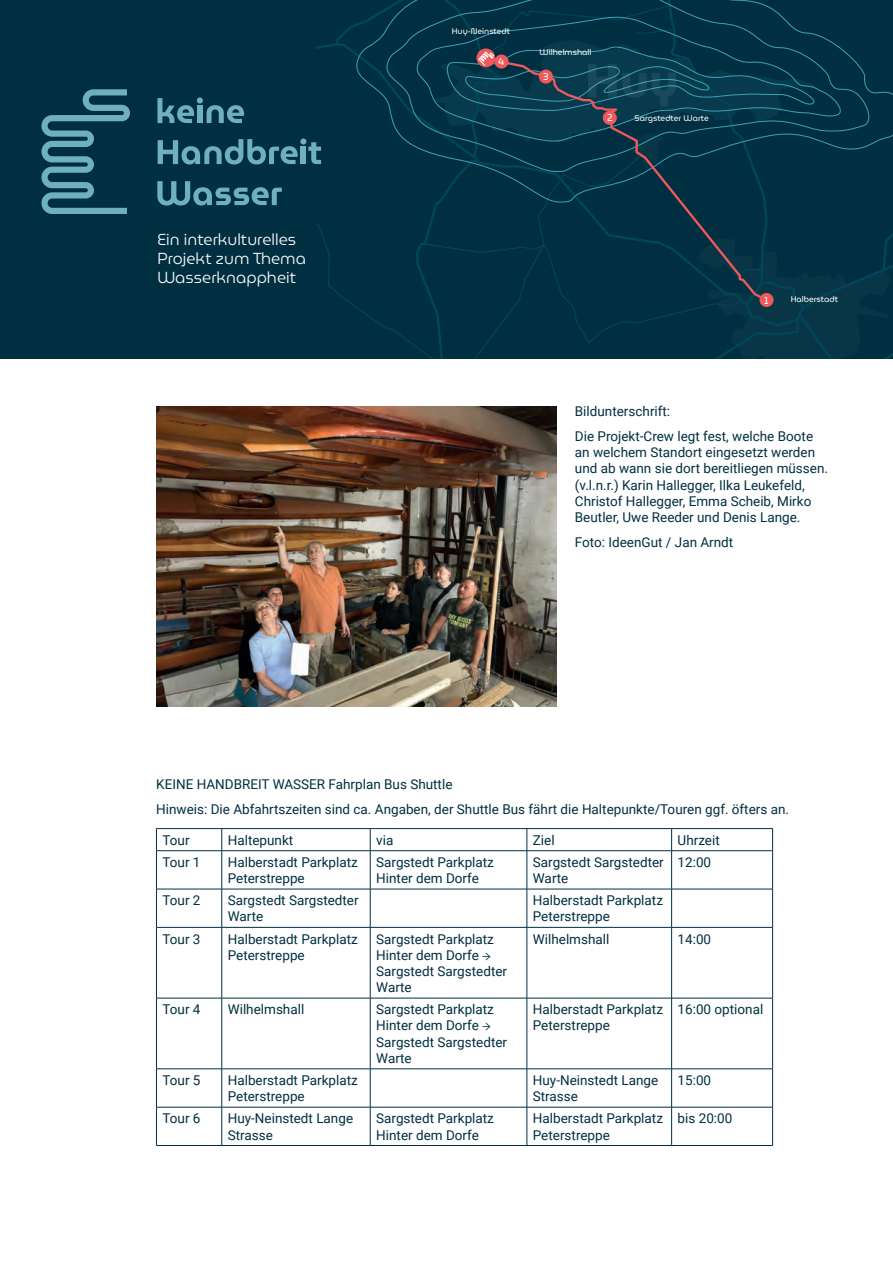
<style>
.page{position:relative;width:893px;height:1263px;background:#fff}
.page>*{position:absolute;margin:0;border:0;box-sizing:border-box;transform-origin:0 0}
.t1{font:300 15.9px "Museo Moderno";color:#fff}
.t2{font:13.5px/16.2px "Roboto";color:#002f41}
.t3{font:9.9px "Museo Moderno";color:#fff}
.t4{font:8.25px "Museo Moderno";color:#fff}
.s1{font-family:"Minion Pro"}
</style>
<div class="page">
<div style="left:0;top:0;width:893px;height:359px;background:#002f41"></div>
<svg style="left:41px;top:89px;width:89px;height:125px"></svg>
<svg style="left:157px;top:0;width:736px;height:359px"></svg>
<img style="left:156px;top:406px;width:400px;height:300px">
<hr style="left:156px;top:828px;width:66px;height:1px;background:#002f41">
<svg style="left:156px;top:829px;width:1px;height:21px"></svg>
<hr style="left:222px;top:828px;width:148px;height:1px;background:#002f41">
<svg style="left:221px;top:829px;width:1px;height:21px"></svg>
<hr style="left:370px;top:828px;width:157px;height:1px;background:#002f41">
<svg style="left:370px;top:829px;width:1px;height:21px"></svg>
<hr style="left:527px;top:828px;width:145px;height:1px;background:#002f41">
<svg style="left:527px;top:829px;width:1px;height:21px"></svg>
<hr style="left:672px;top:828px;width:101px;height:1px;background:#002f41">
<svg style="left:671px;top:829px;width:1px;height:21px"></svg>
<svg style="left:772px;top:829px;width:1px;height:21px"></svg>
<hr style="left:156px;top:850px;width:66px;height:1px;background:#002f41">
<hr style="left:156px;top:851px;width:1px;height:38px;background:#002f41">
<hr style="left:222px;top:850px;width:148px;height:1px;background:#002f41">
<hr style="left:221px;top:851px;width:1px;height:38px;background:#002f41">
<hr style="left:370px;top:850px;width:157px;height:1px;background:#002f41">
<hr style="left:370px;top:851px;width:1px;height:38px;background:#002f41">
<hr style="left:527px;top:850px;width:145px;height:1px;background:#002f41">
<hr style="left:527px;top:851px;width:1px;height:38px;background:#002f41">
<hr style="left:672px;top:850px;width:101px;height:1px;background:#002f41">
<hr style="left:671px;top:851px;width:1px;height:38px;background:#002f41">
<hr style="left:772px;top:851px;width:1px;height:38px;background:#002f41">
<hr style="left:156px;top:889px;width:66px;height:1px;background:#002f41">
<hr style="left:156px;top:889px;width:1px;height:38px;background:#002f41">
<hr style="left:222px;top:889px;width:148px;height:1px;background:#002f41">
<hr style="left:221px;top:889px;width:1px;height:38px;background:#002f41">
<hr style="left:370px;top:889px;width:157px;height:1px;background:#002f41">
<hr style="left:370px;top:889px;width:1px;height:38px;background:#002f41">
<hr style="left:527px;top:889px;width:145px;height:1px;background:#002f41">
<hr style="left:527px;top:889px;width:1px;height:38px;background:#002f41">
<hr style="left:672px;top:889px;width:101px;height:1px;background:#002f41">
<hr style="left:671px;top:889px;width:1px;height:38px;background:#002f41">
<hr style="left:772px;top:889px;width:1px;height:38px;background:#002f41">
<hr style="left:156px;top:927px;width:66px;height:1px;background:#002f41">
<hr style="left:156px;top:927px;width:1px;height:71px;background:#002f41">
<hr style="left:222px;top:927px;width:148px;height:1px;background:#002f41">
<hr style="left:221px;top:927px;width:1px;height:71px;background:#002f41">
<hr style="left:370px;top:927px;width:157px;height:1px;background:#002f41">
<hr style="left:370px;top:927px;width:1px;height:71px;background:#002f41">
<hr style="left:527px;top:927px;width:145px;height:1px;background:#002f41">
<hr style="left:527px;top:927px;width:1px;height:71px;background:#002f41">
<hr style="left:672px;top:927px;width:101px;height:1px;background:#002f41">
<hr style="left:671px;top:927px;width:1px;height:71px;background:#002f41">
<hr style="left:772px;top:927px;width:1px;height:71px;background:#002f41">
<hr style="left:156px;top:998px;width:66px;height:1px;background:#002f41">
<hr style="left:156px;top:998px;width:1px;height:71px;background:#002f41">
<hr style="left:222px;top:998px;width:148px;height:1px;background:#002f41">
<hr style="left:221px;top:998px;width:1px;height:71px;background:#002f41">
<hr style="left:370px;top:998px;width:157px;height:1px;background:#002f41">
<hr style="left:370px;top:998px;width:1px;height:71px;background:#002f41">
<hr style="left:527px;top:998px;width:145px;height:1px;background:#002f41">
<hr style="left:527px;top:998px;width:1px;height:71px;background:#002f41">
<hr style="left:672px;top:998px;width:101px;height:1px;background:#002f41">
<hr style="left:671px;top:998px;width:1px;height:71px;background:#002f41">
<hr style="left:772px;top:998px;width:1px;height:71px;background:#002f41">
<hr style="left:156px;top:1068px;width:66px;height:1px;background:#002f41">
<hr style="left:156px;top:1069px;width:1px;height:38px;background:#002f41">
<hr style="left:222px;top:1068px;width:148px;height:1px;background:#002f41">
<hr style="left:221px;top:1069px;width:1px;height:38px;background:#002f41">
<hr style="left:370px;top:1068px;width:157px;height:1px;background:#002f41">
<hr style="left:370px;top:1069px;width:1px;height:38px;background:#002f41">
<hr style="left:527px;top:1068px;width:145px;height:1px;background:#002f41">
<hr style="left:527px;top:1069px;width:1px;height:38px;background:#002f41">
<hr style="left:672px;top:1068px;width:101px;height:1px;background:#002f41">
<hr style="left:671px;top:1069px;width:1px;height:38px;background:#002f41">
<hr style="left:772px;top:1069px;width:1px;height:38px;background:#002f41">
<hr style="left:156px;top:1107px;width:66px;height:1px;background:#002f41">
<hr style="left:156px;top:1107px;width:1px;height:38px;background:#002f41">
<hr style="left:222px;top:1107px;width:148px;height:1px;background:#002f41">
<hr style="left:221px;top:1107px;width:1px;height:38px;background:#002f41">
<hr style="left:370px;top:1107px;width:157px;height:1px;background:#002f41">
<hr style="left:370px;top:1107px;width:1px;height:38px;background:#002f41">
<hr style="left:527px;top:1107px;width:145px;height:1px;background:#002f41">
<hr style="left:527px;top:1107px;width:1px;height:38px;background:#002f41">
<hr style="left:672px;top:1107px;width:101px;height:1px;background:#002f41">
<hr style="left:671px;top:1107px;width:1px;height:38px;background:#002f41">
<hr style="left:772px;top:1107px;width:1px;height:38px;background:#002f41">
<hr style="left:156px;top:1145px;width:66px;height:1px;background:#002f41">
<hr style="left:222px;top:1145px;width:148px;height:1px;background:#002f41">
<hr style="left:370px;top:1145px;width:157px;height:1px;background:#002f41">
<hr style="left:527px;top:1145px;width:145px;height:1px;background:#002f41">
<hr style="left:672px;top:1145px;width:101px;height:1px;background:#002f41">
<p class="t1" style="left:157px;top:227px;width:140px">Ein interkulturelles</p>
<p class="t1" style="left:157px;top:247px;width:150px">Projekt zum Thema</p>
<p class="t1" style="left:157px;top:266px;width:140px">Wasserknappheit</p>
<p class="t4" style="left:452px;top:25px;width:60px">Huy-Neinstedt</p>
<p class="t3" style="left:498px;top:54px;width:8px">4</p>
<p class="t4" style="left:540px;top:46px;width:53px">Wilhelmshall</p>
<p class="t3" style="left:543px;top:69px;width:7px">3</p>
<p class="t3" style="left:607px;top:110px;width:7px">2</p>
<p class="t4" style="left:635px;top:112px;width:76px">Sargstedter Warte</p>
<p class="t3" style="left:764px;top:293px;width:6px">1</p>
<p class="t4" style="left:791px;top:293px;width:49px">Halberstadt</p>
<p class="t2" style="left:575px;top:403px;width:97px">Bildunterschrift:</p>
<p class="t2" style="left:575px;top:427px;width:255px">Die Projekt-Crew legt fest, welche Boote an welchem Standort eingesetzt werden und ab wann sie dort bereitliegen müssen. (v.l.n.r.) Karin Hallegger, Ilka Leukefeld, Christof Hallegger, Emma Scheib, Mirko Beutler, Uwe Reeder und Denis Lange.</p>
<p class="t2" style="left:575px;top:533px;width:160px">Foto: IdeenGut / Jan Arndt</p>
<p class="t2" style="left:156px;top:776px;width:298px">KEINE HANDBREIT WASSER Fahrplan Bus Shuttle</p>
<p class="t2" style="left:156px;top:800px;width:634px">Hinweis: Die Abfahrtszeiten sind ca. Angaben, der Shuttle Bus fährt die Haltepunkte/Touren ggf. öfters an.</p>
<p class="t2" style="left:162px;top:831px;width:29px">Tour</p>
<p class="t2" style="left:228px;top:831px;width:67px">Haltepunkt</p>
<p class="t2" style="left:376px;top:831px;width:19px">via</p>
<p class="t2" style="left:533px;top:831px;width:23px">Ziel</p>
<p class="t2" style="left:678px;top:831px;width:44px">Uhrzeit</p>
<p class="t2" style="left:162px;top:853px;width:40px">Tour 1</p>
<p class="t2" style="left:228px;top:853px;width:132px">Halberstadt Parkplatz<br>Peterstreppe</p>
<p class="t2" style="left:376px;top:853px;width:119px">Sargstedt Parkplatz<br>Hinter dem Dorfe</p>
<p class="t2" style="left:533px;top:853px;width:132px">Sargstedt Sargstedter<br>Warte</p>
<p class="t2" style="left:678px;top:853px;width:35px">12:00</p>
<p class="t2" style="left:162px;top:892px;width:40px">Tour 2</p>
<p class="t2" style="left:228px;top:892px;width:132px">Sargstedt Sargstedter<br>Warte</p>
<p class="t2" style="left:533px;top:892px;width:132px">Halberstadt Parkplatz<br>Peterstreppe</p>
<p class="t2" style="left:162px;top:930px;width:40px">Tour 3</p>
<p class="t2" style="left:228px;top:930px;width:132px">Halberstadt Parkplatz<br>Peterstreppe</p>
<p class="t2" style="left:376px;top:930px;width:132px">Sargstedt Parkplatz<br>Hinter dem Dorfe <span class="s1">→<br></span>Sargstedt Sargstedter<br>Warte</p>
<p class="t2" style="left:533px;top:930px;width:78px">Wilhelmshall</p>
<p class="t2" style="left:678px;top:930px;width:35px">14:00</p>
<p class="t2" style="left:162px;top:1001px;width:40px">Tour 4</p>
<p class="t2" style="left:228px;top:1001px;width:78px">Wilhelmshall</p>
<p class="t2" style="left:376px;top:1001px;width:132px">Sargstedt Parkplatz<br>Hinter dem Dorfe <span class="s1">→<br></span>Sargstedt Sargstedter<br>Warte</p>
<p class="t2" style="left:533px;top:1001px;width:132px">Halberstadt Parkplatz<br>Peterstreppe</p>
<p class="t2" style="left:678px;top:1001px;width:87px">16:00 optional</p>
<p class="t2" style="left:162px;top:1071px;width:40px">Tour 5</p>
<p class="t2" style="left:228px;top:1071px;width:132px">Halberstadt Parkplatz<br>Peterstreppe</p>
<p class="t2" style="left:533px;top:1071px;width:127px">Huy-Neinstedt Lange<br>Strasse</p>
<p class="t2" style="left:678px;top:1071px;width:35px">15:00</p>
<p class="t2" style="left:162px;top:1110px;width:40px">Tour 6</p>
<p class="t2" style="left:228px;top:1110px;width:127px">Huy-Neinstedt Lange<br>Strasse</p>
<p class="t2" style="left:376px;top:1110px;width:119px">Sargstedt Parkplatz<br>Hinter dem Dorfe</p>
<p class="t2" style="left:533px;top:1110px;width:132px">Halberstadt Parkplatz<br>Peterstreppe</p>
<p class="t2" style="left:678px;top:1110px;width:56px">bis 20:00</p>
</div>
